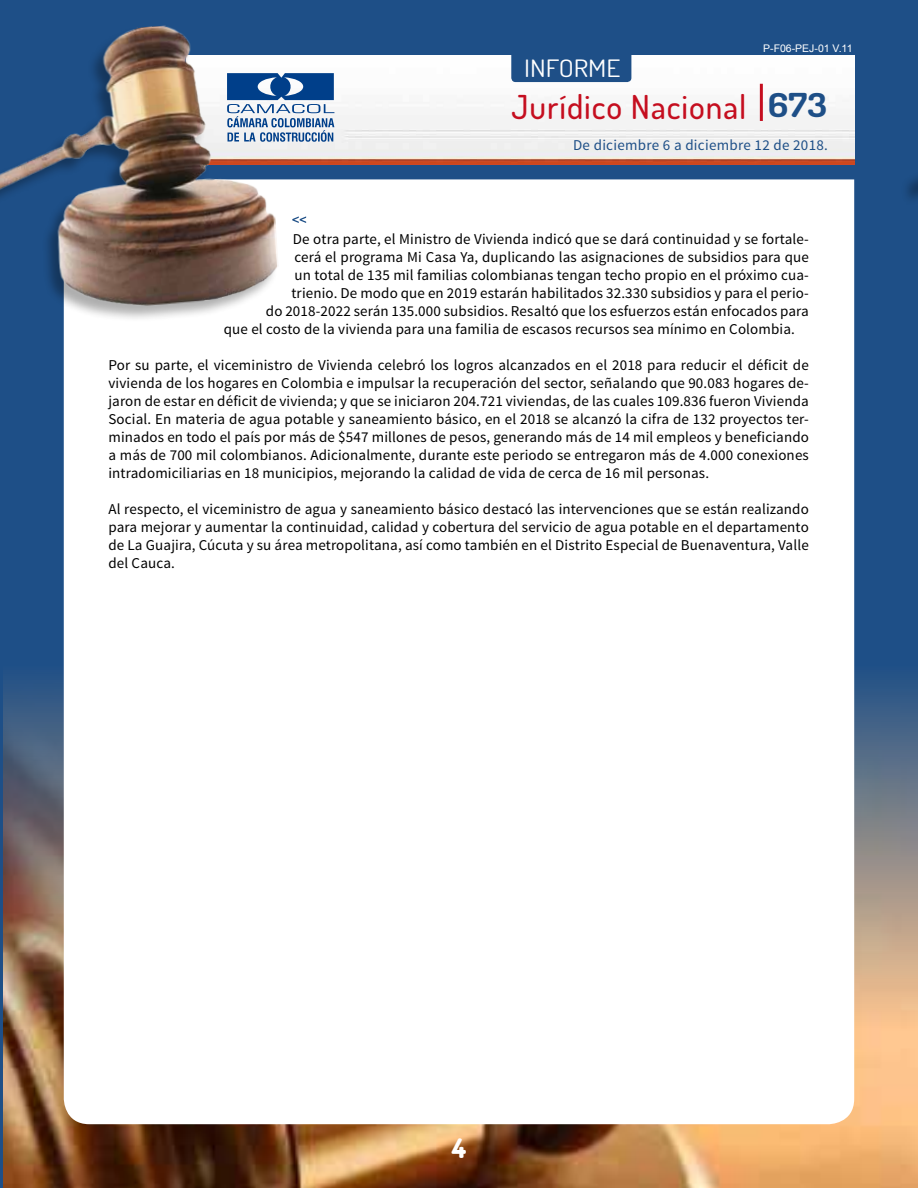
<style>
.page{position:relative;width:918px;height:1188px;background:#1e4f87}
.page>*{position:absolute;margin:0;border:0;box-sizing:border-box;transform-origin:0 0}
.t1{font:500 33px "Dosis";letter-spacing:.03em;color:#c50e1f}
.t2{font:800 27px "Dosis";color:#fff}
.t3{font:24px "Dosis";color:#fff;scale:1.14 1}
.t4{font:15px/18px "Source Sans Pro";letter-spacing:.01em;color:#000;text-align:justify}
.t5{font:15px "Source Sans Pro";letter-spacing:.02em;color:#1e4f87}
.t6{font:10.5px "Arial";color:#fff}
.s1{font-weight:700;color:#1e4f87}
</style>
<div class="page">
<img style="left:4px;top:665px;width:914px;height:523px">
<div style="left:64px;top:179px;width:790px;height:945px;background:#fff"></div>
<img style="left:281px;top:55px;width:573px;height:109px">
<div style="left:511px;top:37px;width:120px;height:45px;background:#1e4f87;border-radius:4px"></div>
<hr style="left:760px;top:84px;width:3px;height:37px;background:#c50e1f">
<div style="left:0;top:26px;width:278px;height:297px;background:#000;opacity:.32"></div>
<img style="left:0;top:25px;width:281px;height:291px">
<svg style="left:227px;top:73px;width:107px;height:69px;background:#7898be"></svg>
<svg style="left:292px;top:216px;width:14px;height:7px"></svg>
<h3 class="t3" style="left:524px;top:53px;width:86px">INFORME</h3>
<p class="t6" style="left:763px;top:42px;width:91px">P-F06-PEJ-01 V.11</p>
<h1 class="t1" style="left:512px;top:85px;width:317px">Jurídico Nacional <span class="s1">673</span></h1>
<p class="t5" style="left:573px;top:136px;width:256px">De diciembre 6 a diciembre 12 de 2018.</p>
<p class="t4" style="left:293px;top:231px;width:517px">De otra parte, el Ministro de Vivienda indicó que se dará continuidad y se fortale-</p>
<p class="t4" style="left:294px;top:249px;width:516px">cerá el programa Mi Casa Ya, duplicando las asignaciones de subsidios para que</p>
<p class="t4" style="left:294px;top:267px;width:516px">un total de 135 mil familias colombianas tengan techo propio en el próximo cua-</p>
<p class="t4" style="left:291px;top:285px;width:519px">trienio. De modo que en 2019 estarán habilitados 32.330 subsidios y para el perio-</p>
<p class="t4" style="left:266px;top:303px;width:545px">do 2018-2022 serán 135.000 subsidios. Resaltó que los esfuerzos están enfocados para</p>
<p class="t4" style="left:224px;top:321px;width:573px">que el costo de la vivienda para una familia de escasos recursos sea mínimo en Colombia.</p>
<p class="t4" style="left:108px;top:357px;width:702px">Por su parte, el viceministro de Vivienda celebró los logros alcanzados en el 2018 para reducir el déficit de vivienda de los hogares en Colombia e impulsar la recuperación del sector, señalando que 90.083 hogares de&shy;jaron de estar en déficit de vivienda; y que se iniciaron 204.721 viviendas, de las cuales 109.836 fueron Vivienda Social. En materia de agua potable y saneamiento básico, en el 2018 se alcanzó la cifra de 132 proyectos ter&shy;minados en todo el país por más de $547 millones de pesos, generando más de 14 mil empleos y beneficiando a más de 700 mil colombianos. Adicionalmente, durante este periodo se entregaron más de 4.000 conexiones intradomiciliarias en 18 municipios, mejorando la calidad de vida de cerca de 16 mil personas.</p>
<p class="t4" style="left:108px;top:501px;width:702px">Al respecto, el viceministro de agua y saneamiento básico destacó las intervenciones que se están realizando para mejorar y aumentar la continuidad, calidad y cobertura del servicio de agua potable en el departamento de La Guajira, Cúcuta y su área metropolitana, así como también en el Distrito Especial de Buenaventura, Valle del Cauca.</p>
<h2 class="t2" style="left:452px;top:1131px;width:16px">4</h2>
</div>
